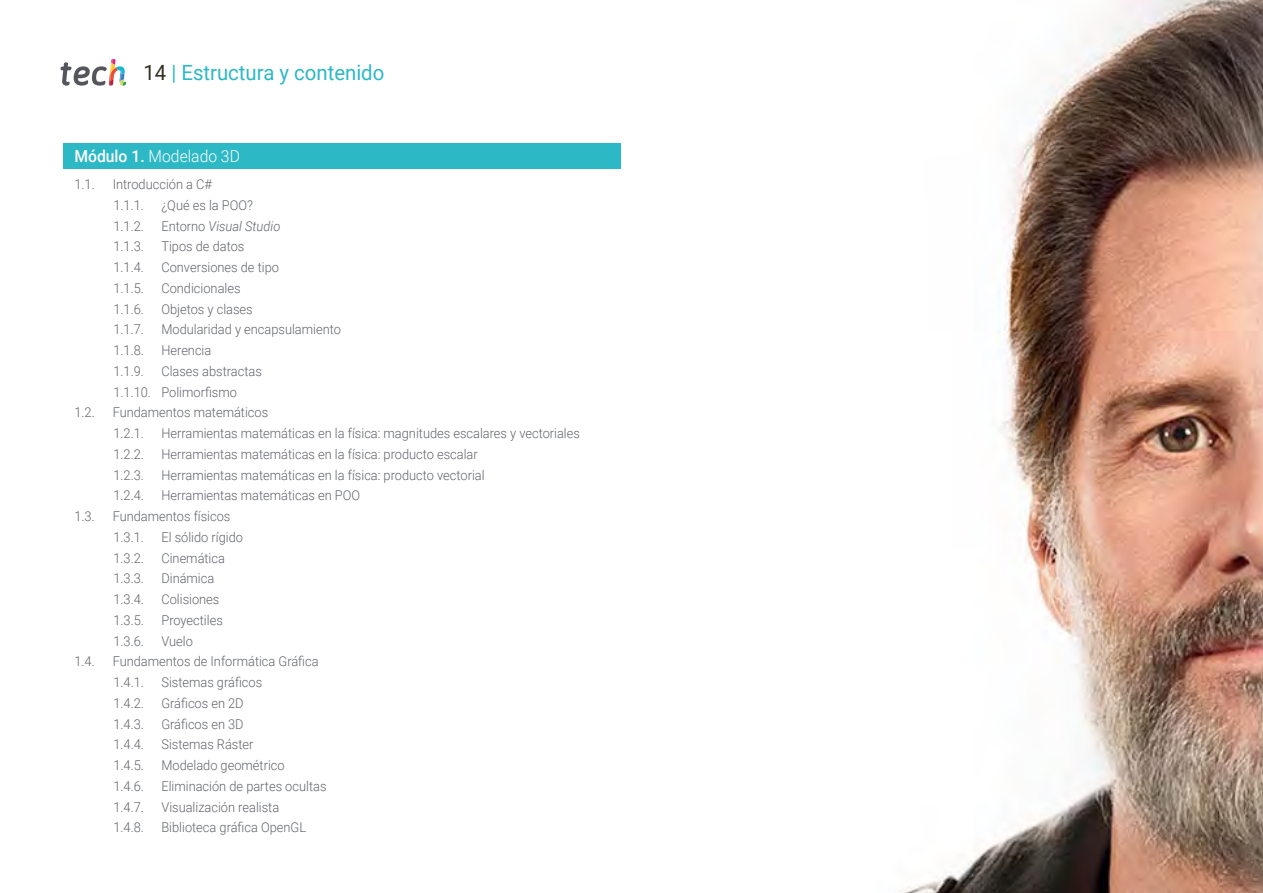
<style>
.page{position:relative;width:1263px;height:893px;background:#fff}
.page>*{position:absolute;margin:0;border:0;box-sizing:border-box;transform-origin:0 0}
.t1{font:21px "Roboto";color:#2db8c5}
.t2{font:300 16.5px "Roboto";color:#fff;scale:.95 1}
.t3{font:300 13.5px/20.7px "Roboto";color:#61646a;scale:.95 1}
.t4{font:italic 300 13.5px "Roboto";color:#61646a;scale:.95 1}
.s1{color:#312e20}
.s2{font-weight:500}
.s3{font-style:normal}
</style>
<div class="page">
<div style="left:63px;top:143px;width:558px;height:25px;background:#2db8c5"></div>
<svg style="left:61px;top:59px;width:65px;height:27px"></svg>
<img style="left:901px;top:0;width:362px;height:893px">
<h1 class="t1" style="left:144px;top:57px;width:242px"><span class="s1">14</span> | Estructura y contenido</h1>
<p class="t2" style="left:74px;top:144px;width:176px"><span class="s2">Módulo 1.</span> Modelado 3D</p>
<p class="t3" style="left:74px;top:173px;width:23px">1.1.</p>
<p class="t3" style="left:113px;top:173px;width:106px">Introducción a C#<br>1.1.1.</p>
<p class="t3" style="left:161px;top:194px;width:98px">¿Qué es la POO?</p>
<p class="t3" style="left:113px;top:215px;width:34px">1.1.2.</p>
<p class="t4" style="left:161px;top:216px;width:127px"><span class="s3">Entorno</span> Visual Studio</p>
<p class="t3" style="left:113px;top:236px;width:34px">1.1.3.</p>
<p class="t3" style="left:161px;top:236px;width:89px">Tipos de datos</p>
<p class="t3" style="left:113px;top:256px;width:34px">1.1.4.</p>
<p class="t3" style="left:161px;top:256px;width:125px">Conversiones de tipo</p>
<p class="t3" style="left:113px;top:277px;width:34px">1.1.5.</p>
<p class="t3" style="left:161px;top:277px;width:85px">Condicionales</p>
<p class="t3" style="left:113px;top:298px;width:34px">1.1.6.</p>
<p class="t3" style="left:161px;top:298px;width:98px">Objetos y clases</p>
<p class="t3" style="left:113px;top:319px;width:34px">1.1.7.</p>
<p class="t3" style="left:161px;top:319px;width:190px">Modularidad y encapsulamiento</p>
<p class="t3" style="left:113px;top:339px;width:34px">1.1.8.</p>
<p class="t3" style="left:161px;top:339px;width:54px">Herencia</p>
<p class="t3" style="left:113px;top:360px;width:34px">1.1.9.</p>
<p class="t3" style="left:113px;top:360px;width:158px;text-indent:48px">Clases abstractas<br>1.1.10. Polimorfismo</p>
<p class="t3" style="left:74px;top:402px;width:23px">1.2.</p>
<p class="t3" style="left:113px;top:402px;width:165px">Fundamentos matemáticos<br>1.2.1.</p>
<p class="t3" style="left:161px;top:422px;width:442px">Herramientas matemáticas en la física: magnitudes escalares y vectoriales</p>
<p class="t3" style="left:113px;top:443px;width:34px">1.2.2.</p>
<p class="t3" style="left:161px;top:443px;width:335px">Herramientas matemáticas en la física: producto escalar</p>
<p class="t3" style="left:113px;top:464px;width:34px">1.2.3.</p>
<p class="t3" style="left:161px;top:464px;width:342px">Herramientas matemáticas en la física: producto vectorial</p>
<p class="t3" style="left:113px;top:485px;width:34px">1.2.4.</p>
<p class="t3" style="left:161px;top:485px;width:211px">Herramientas matemáticas en POO</p>
<p class="t3" style="left:74px;top:505px;width:23px">1.3.</p>
<p class="t3" style="left:113px;top:505px;width:125px">Fundamentos físicos<br>1.3.1.</p>
<p class="t3" style="left:161px;top:526px;width:87px">El sólido rígido</p>
<p class="t3" style="left:113px;top:547px;width:34px">1.3.2.</p>
<p class="t3" style="left:161px;top:547px;width:68px">Cinemática</p>
<p class="t3" style="left:113px;top:568px;width:34px">1.3.3.</p>
<p class="t3" style="left:161px;top:568px;width:57px">Dinámica</p>
<p class="t3" style="left:113px;top:588px;width:34px">1.3.4.</p>
<p class="t3" style="left:161px;top:588px;width:63px">Colisiones</p>
<p class="t3" style="left:113px;top:609px;width:34px">1.3.5.</p>
<p class="t3" style="left:161px;top:609px;width:66px">Proyectiles</p>
<p class="t3" style="left:113px;top:630px;width:34px">1.3.6.</p>
<p class="t3" style="left:161px;top:630px;width:35px">Vuelo</p>
<p class="t3" style="left:74px;top:651px;width:23px">1.4.</p>
<p class="t3" style="left:113px;top:651px;width:218px">Fundamentos de Informática Gráfica<br>1.4.1.</p>
<p class="t3" style="left:161px;top:671px;width:108px">Sistemas gráficos</p>
<p class="t3" style="left:113px;top:692px;width:34px">1.4.2.</p>
<p class="t3" style="left:161px;top:692px;width:88px">Gráficos en 2D</p>
<p class="t3" style="left:113px;top:713px;width:34px">1.4.3.</p>
<p class="t3" style="left:161px;top:713px;width:88px">Gráficos en 3D</p>
<p class="t3" style="left:113px;top:734px;width:34px">1.4.4.</p>
<p class="t3" style="left:161px;top:734px;width:98px">Sistemas Ráster</p>
<p class="t3" style="left:113px;top:754px;width:34px">1.4.5.</p>
<p class="t3" style="left:161px;top:754px;width:131px">Modelado geométrico</p>
<p class="t3" style="left:113px;top:775px;width:34px">1.4.6.</p>
<p class="t3" style="left:161px;top:775px;width:175px">Eliminación de partes ocultas</p>
<p class="t3" style="left:113px;top:796px;width:34px">1.4.7.</p>
<p class="t3" style="left:161px;top:796px;width:125px">Visualización realista</p>
<p class="t3" style="left:113px;top:817px;width:34px">1.4.8.</p>
<p class="t3" style="left:161px;top:817px;width:154px">Biblioteca gráfica OpenGL</p>
</div>
